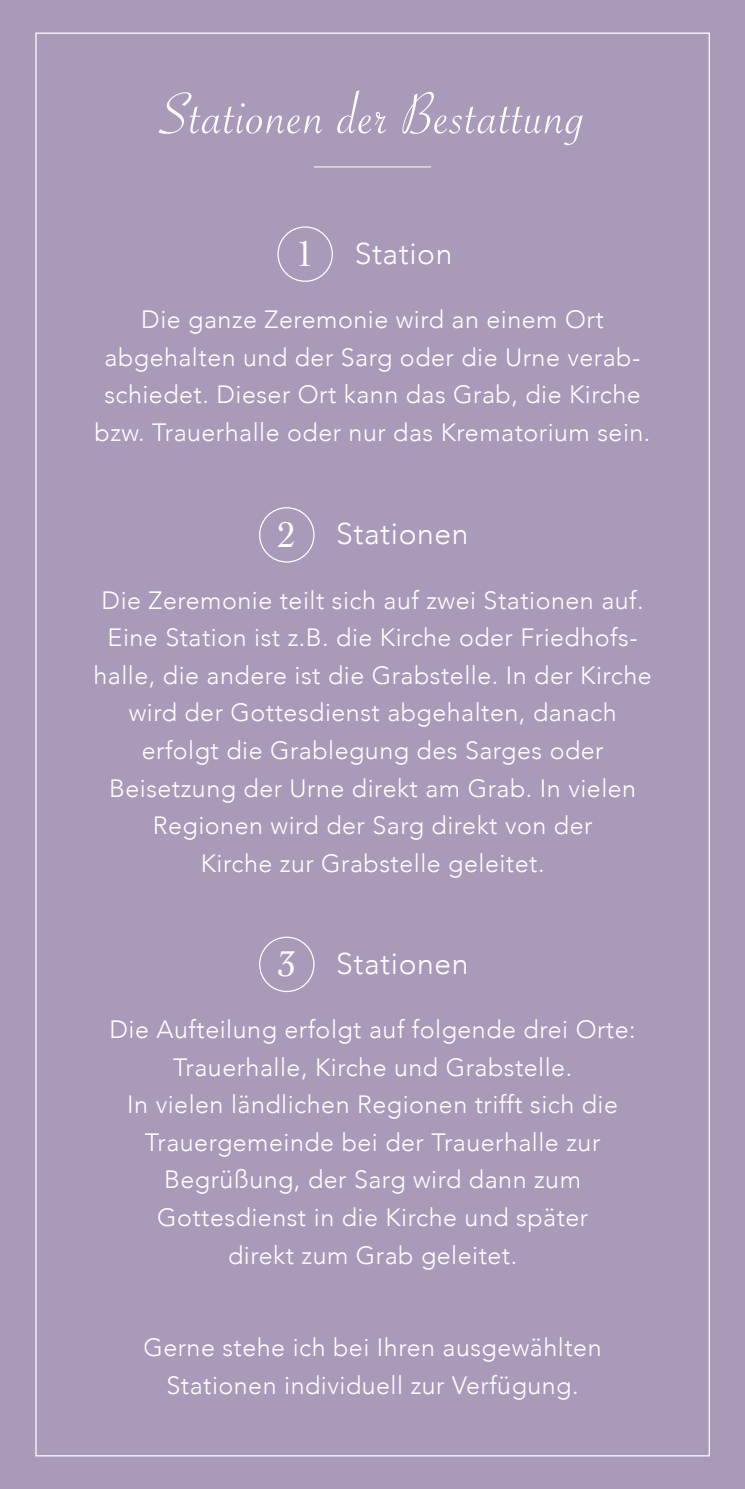
<style>
.page{position:relative;width:745px;height:1489px;background:#fff}
.page>*{position:absolute;margin:0;border:0;box-sizing:border-box;transform-origin:0 0}
.t1{font:62.5px "Savoye Let Plain";letter-spacing:.02em;color:#fff}
.t2{font:300 30px "Avenir";letter-spacing:.02em;color:#fff}
.t3{font:300 25px/37.5px "Avenir";letter-spacing:.02em;color:#fff;text-align:center}
.s1{font-family:"Cochin";font-weight:400;font-size:37.5px}
</style>
<div class="page">
<div style="left:0;top:0;width:744px;height:1488px;background:#a99ab9"></div>
<hr style="left:314px;top:166px;width:117px;height:1px;background:#fff">
<div style="left:277px;top:226px;width:56px;height:56px;border:1px solid #fff;border-radius:50%"></div>
<div style="left:259px;top:507px;width:55px;height:55px;border:1px solid #fff;border-radius:50%"></div>
<div style="left:259px;top:936px;width:55px;height:56px;border:1px solid #fff;border-radius:50%"></div>
<h1 class="t1" style="left:159px;top:73px;width:427px">Stationen der Bestattung</h1>
<p class="t2" style="left:295px;top:235px;width:158px"><span class="s1">1</span> Station</p>
<p class="t3" style="left:94px;top:301px;width:557px">Die ganze Zeremonie wird an einem Ort abgehalten und der Sarg oder die Urne verab&shy;schiedet. Dieser Ort kann das Grab, die Kirche bzw. Trauerhalle oder nur das Krematorium sein.</p>
<p class="t2" style="left:277px;top:516px;width:192px"><span class="s1">2</span> Stationen</p>
<p class="t3" style="left:93px;top:581px;width:559px">Die Zeremonie teilt sich auf zwei Stationen auf.<br>Eine Station ist z.B. die Kirche oder Friedhofs&shy;halle, die andere ist die Grabstelle. In der Kirche wird der Gottesdienst abgehalten, danach erfolgt die Grablegung des Sarges oder Beisetzung der Urne direkt am Grab. In vielen Regionen wird der Sarg direkt von der<br>Kirche zur Grabstelle geleitet.</p>
<p class="t2" style="left:277px;top:945px;width:192px"><span class="s1">3</span> Stationen</p>
<p class="t3" style="left:109px;top:1011px;width:527px">Die Aufteilung erfolgt auf folgende drei Orte:<br>Trauerhalle, Kirche und Grabstelle.<br>In vielen ländlichen Regionen trifft sich die Trauergemeinde bei der Trauerhalle zur Begrüßung, der Sarg wird dann zum Gottesdienst in die Kirche und später<br>direkt zum Grab geleitet.</p>
<p class="t3" style="left:143px;top:1328px;width:459px">Gerne stehe ich bei Ihren ausgewählten<br>Stationen individuell zur Verfügung.</p>
</div>
